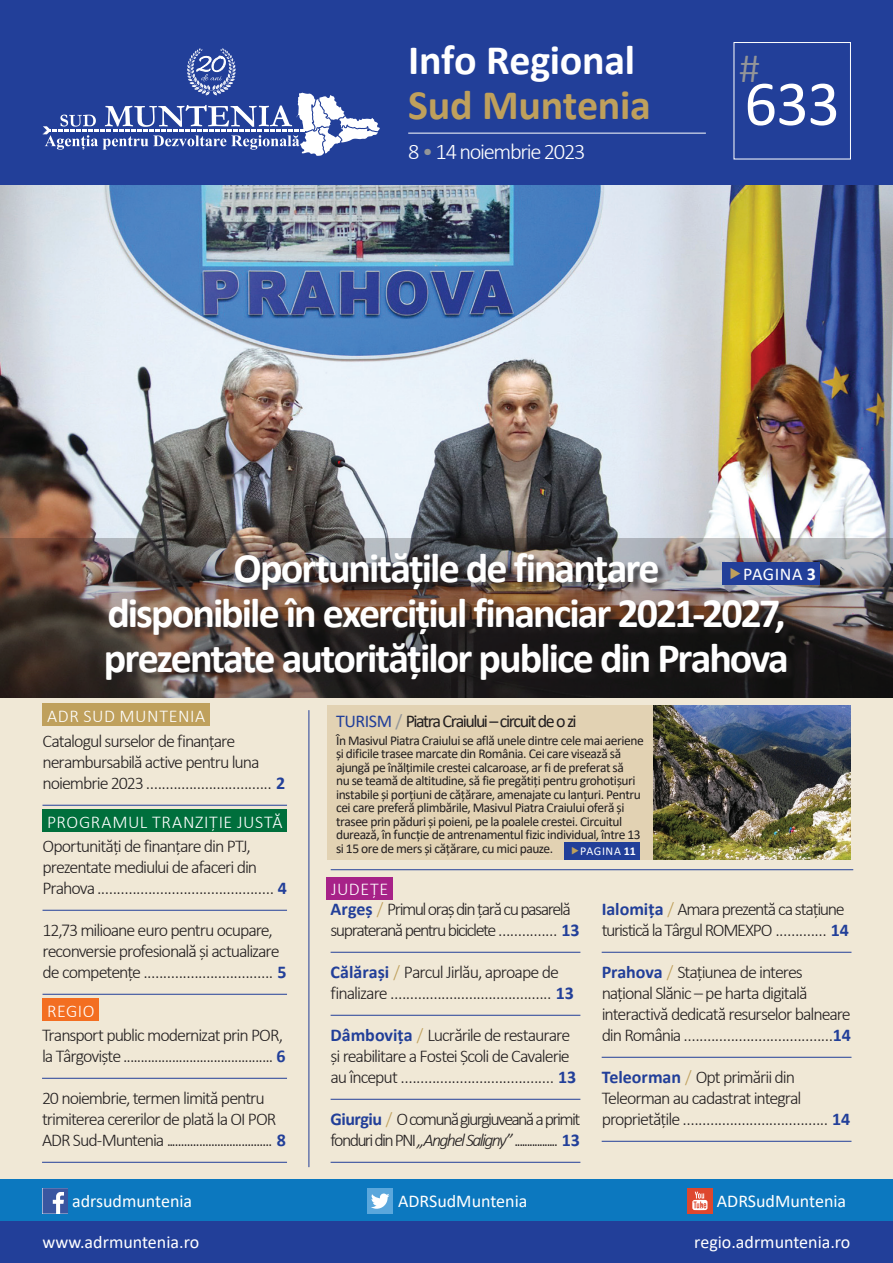
<style>
.page{position:relative;width:893px;height:1263px;background:#fff}
.page>*{position:absolute;margin:0;border:0;box-sizing:border-box;transform-origin:0 0}
.t1{font:64.5px "Calibri";color:#fff}
.t2{font:700 42px/45px "Calibri";letter-spacing:-.045em;color:#fff;text-align:center}
.t3{font:700 42px "Calibri";letter-spacing:-.01em;color:#fff}
.t4{font:700 42px "Calibri";letter-spacing:-.01em;color:#bfa05c}
.t5{font:300 42px "Calibri";color:#939598}
.t6{font:300 22.5px "Calibri";letter-spacing:-.06em;color:#fff}
.t7{font:300 18px/21px "Calibri";letter-spacing:-.06em;color:#231f20}
.t8{font:18px "Calibri";color:#fff}
.t9{font:300 18px/21px "Calibri";letter-spacing:-.095em;color:#231f20}
.t10{font:300 18px/21px "Calibri";letter-spacing:-.085em;color:#231f20}
.t11{font:300 18px "Calibri";letter-spacing:.03em;color:#fff}
.t12{font:18px "Calibri";letter-spacing:-.08em;color:#231f20}
.t13{font:13.5px/13.5px "Calibri";letter-spacing:-.035em;color:#231f20}
.t14{font:12px "Calibri";letter-spacing:.05em;color:#fff}
.s1{color:#939598}
.s2{font-weight:700}
.s3{color:#223f99}
.s4{font-weight:700;color:#223f99}
.s5{color:#bfa05c}
.s6{font-style:italic}
</style>
<div class="page">
<div style="left:0;top:1220px;width:893px;height:43px;background:#223f99"></div>
<div style="left:0;top:1179px;width:893px;height:41px;background:#0c78bf"></div>
<div style="left:0;top:0;width:893px;height:222px;background:#223f99"></div>
<svg style="left:43px;top:48px;width:337px;height:108px"></svg>
<svg style="left:43px;top:1213px;width:25px;height:1px"></svg>
<svg style="left:43px;top:1188px;width:25px;height:25px"></svg>
<div style="left:367px;top:1188px;width:26px;height:25px;background:#5ba7dc"></div>
<svg style="left:371px;top:1193px;width:18px;height:16px"></svg>
<div style="left:687px;top:1188px;width:26px;height:25px;background:#de472e"></div>
<svg style="left:692px;top:1192px;width:15px;height:18px"></svg>
<div style="left:734px;top:42px;width:117px;height:117px;border:1px solid #fff"></div>
<hr style="left:408px;top:133px;width:298px;height:1px;background:#fff">
<div style="left:0;top:697px;width:893px;height:481px;background:#f0e8d6"></div>
<hr style="left:309px;top:710px;width:1px;height:457px;background:#223f99">
<hr style="left:331px;top:952px;width:249px;height:1px;background:#223f99">
<hr style="left:331px;top:1015px;width:249px;height:1px;background:#223f99">
<hr style="left:331px;top:1099px;width:249px;height:1px;background:#223f99">
<hr style="left:331px;top:1162px;width:249px;height:1px;background:#223f99">
<hr style="left:602px;top:952px;width:249px;height:1px;background:#223f99">
<hr style="left:602px;top:1057px;width:249px;height:1px;background:#223f99">
<hr style="left:602px;top:1141px;width:249px;height:1px;background:#223f99">
<div style="left:326px;top:877px;width:67px;height:22px;background:#a72288"></div>
<hr style="left:331px;top:869px;width:522px;height:1px;background:#223f99">
<div style="left:328px;top:705px;width:325px;height:155px;background:#e2d2b3"></div>
<div style="left:565px;top:842px;width:75px;height:18px;background:#223f99"></div>
<hr style="left:43px;top:910px;width:244px;height:1px;background:#223f99">
<hr style="left:43px;top:994px;width:244px;height:1px;background:#223f99">
<div style="left:43px;top:810px;width:244px;height:22px;background:#006f3c"></div>
<div style="left:43px;top:704px;width:167px;height:22px;background:#bfa05c"></div>
<img style="left:653px;top:705px;width:197px;height:154px">
<img style="left:0;top:186px;width:893px;height:352px">
<img style="left:0;top:538px;width:893px;height:160px">
<div style="left:106px;top:554px;width:689px;height:135px;background:#231f20;opacity:.75"></div>
<div style="left:722px;top:562px;width:98px;height:22px;background:#223f99"></div>
<hr style="left:42px;top:1078px;width:245px;height:1px;background:#223f99">
<hr style="left:42px;top:1162px;width:245px;height:1px;background:#223f99">
<div style="left:43px;top:999px;width:56px;height:22px;background:#f36e21"></div>
<hr style="left:42px;top:805px;width:245px;height:1px;background:#223f99">
<h2 class="t3" style="left:408px;top:30px;width:228px">Info Regional</h2>
<h2 class="t5" style="left:739px;top:42px;width:22px">#</h2>
<h2 class="t4" style="left:408px;top:75px;width:244px">Sud Muntenia</h2>
<p class="t6" style="left:408px;top:138px;width:179px">8 <span class="s1">•</span> 14 noiembrie 2023</p>
<h1 class="t1" style="left:744px;top:59px;width:97px">633</h1>
<h2 class="t2" style="left:104px;top:545px;width:687px">Oportunitățile de finanțare<br>disponibile în exercițiul financiar 2021-2027, prezentate autorităților publice din Prahova</h2>
<p class="t8" style="left:743px;top:562px;width:74px">PAGINA <span class="s2">3</span></p>
<p class="t11" style="left:47px;top:704px;width:160px">ADR SUD MUNTENIA</p>
<p class="t12" style="left:336px;top:709px;width:242px"><span class="s3">TURISM</span> <span class="s1">/</span> Piatra Craiului – circuit de o zi</p>
<p class="t13" style="left:336px;top:733px;width:309px">În Masivul Piatra Craiului se află unele dintre cele mai aeriene și dificile trasee marcate din România. Cei care visează să ajungă pe înălțimile crestei calcaroase, ar fi de preferat să<br>nu se teamă de altitudine, să fie pregătiți pentru grohotișuri instabile și porțiuni de cățărare, amenajate cu lanțuri. Pentru cei care preferă plimbările, Masivul Piatra Craiului oferă și trasee prin păduri și poieni, pe la poalele crestei. Circuitul durează, în funcție de antrenamentul fizic individual, între 13</p>
<p class="t7" style="left:42px;top:730px;width:244px">Catalogul surselor de finanțare nerambursabilă active pentru luna noiembrie 2023 ................................ <span class="s4">2</span></p>
<p class="t11" style="left:47px;top:810px;width:237px">PROGRAMUL TRANZIȚIE JUSTĂ</p>
<p class="t7" style="left:43px;top:835px;width:210px">Oportunități de finanțare din PTJ,</p>
<p class="t13" style="left:336px;top:841px;width:219px">si 15 ore de mers și cățărare, cu mici pauze.</p>
<p class="t14" style="left:580px;top:843px;width:57px">PAGINA <span class="s2">11</span></p>
<p class="t7" style="left:43px;top:856px;width:246px">prezentate mediului de afaceri din<br>Prahova ............................................. <span class="s4">4</span></p>
<p class="t7" style="left:43px;top:919px;width:245px">12,73 milioane euro pentru ocupare, reconversie profesională și actualizare de competențe ................................. <span class="s4">5</span></p>
<p class="t11" style="left:331px;top:878px;width:59px">JUDEȚE</p>
<p class="t10" style="left:331px;top:898px;width:251px"><span class="s4">Argeș</span> <span class="s5">/</span> Primul oraș din țară cu pasarelă supraterană pentru biciclete ............... <span class="s4">13</span></p>
<p class="t7" style="left:331px;top:961px;width:245px"><span class="s4">Călărași</span> <span class="s5">/</span> Parcul Jirlău, aproape de finalizare ......................................... <span class="s4">13</span></p>
<p class="t7" style="left:331px;top:1024px;width:247px"><span class="s4">Dâmbovița</span> <span class="s5">/</span> Lucrările de restaurare și reabilitare a Fostei Școli de Cavalerie au început ....................................... <span class="s4">13</span></p>
<p class="t9" style="left:331px;top:1108px;width:251px"><span class="s4">Giurgiu</span> <span class="s5">/</span> O comună giurgiuveană a primit fonduridin PNI <span class="s6">„AnghelSaligny”</span> ................. <span class="s4">13</span></p>
<p class="t7" style="left:602px;top:898px;width:249px"><span class="s4">Ialomița</span> <span class="s5">/</span> Amara prezentă ca staţiune turistică la Târgul ROMEXPO ............. <span class="s4">14</span></p>
<p class="t7" style="left:602px;top:961px;width:251px"><span class="s4">Prahova</span> <span class="s5">/</span> Stațiunea de interes național Slănic – pe harta digitală interactivă dedicată resurselor balneare din România ......................................<span class="s4">14</span></p>
<p class="t7" style="left:602px;top:1066px;width:250px"><span class="s4">Teleorman</span> <span class="s5">/</span> Opt primării din<br>Teleorman au cadastrat integral proprietățile ..................................... <span class="s4">14</span></p>
<p class="t11" style="left:47px;top:999px;width:49px">REGIO</p>
<p class="t7" style="left:42px;top:1024px;width:245px">Transport public modernizat prin POR, la Târgoviște ........................................... <span class="s4">6</span></p>
<p class="t7" style="left:42px;top:1087px;width:245px">20 noiembrie, termen limită pentru trimiterea cererilor de plată la OI POR<br>ADR Sud-Muntenia ................................... <span class="s4">8</span></p>
<p class="t8" style="left:72px;top:1188px;width:122px">adrsudmuntenia</p>
<p class="t8" style="left:398px;top:1188px;width:131px">ADRSudMuntenia</p>
<p class="t8" style="left:717px;top:1188px;width:131px">ADRSudMuntenia</p>
<p class="t8" style="left:43px;top:1230px;width:158px">www.adrmuntenia.ro</p>
<p class="t8" style="left:694px;top:1230px;width:158px">regio.adrmuntenia.ro</p>
</div>
